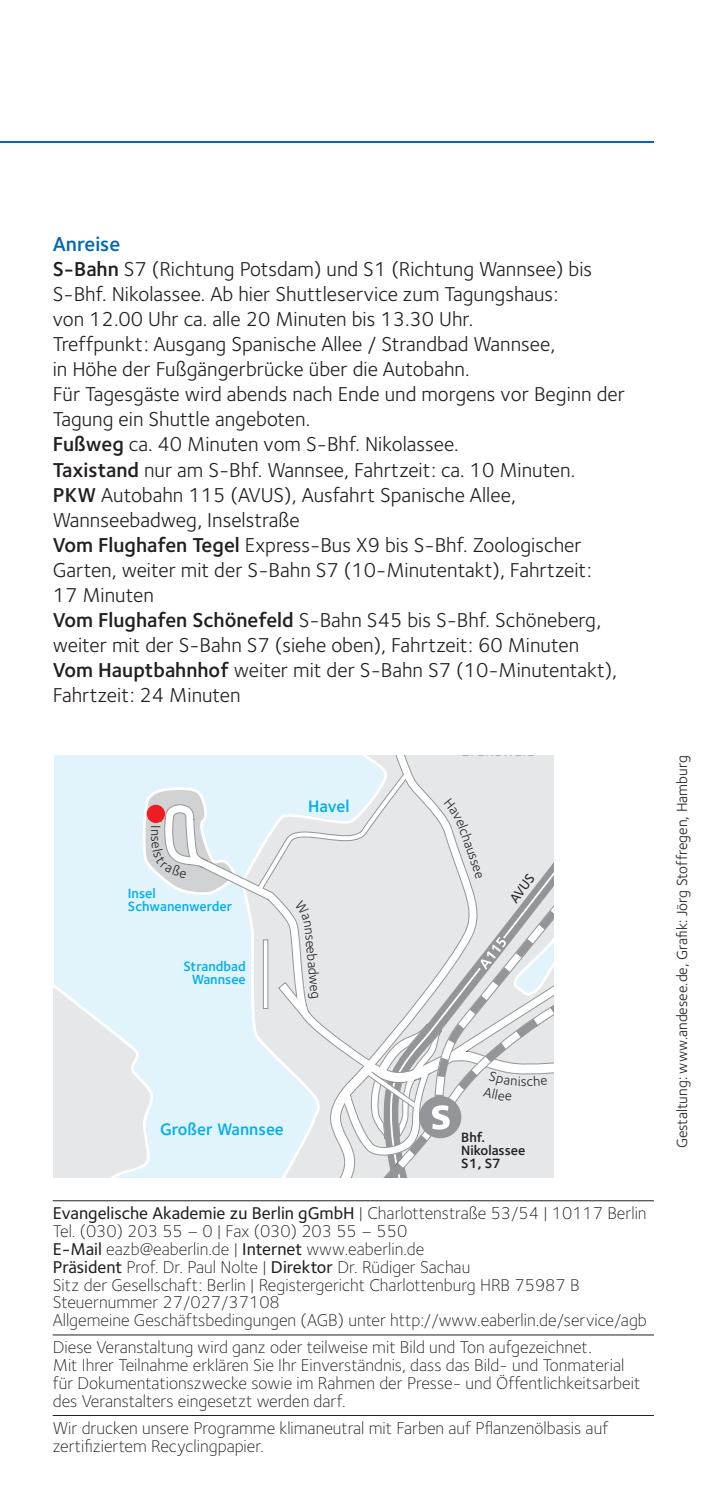
<style>
.page{position:relative;width:709px;height:1489px;background:#fff}
.page>*{position:absolute;margin:0;border:0;box-sizing:border-box;transform-origin:0 0}
.t1{font:20.75px/25px "Foundry Sterling";color:#231f20}
.t2{font:300 17.75px/18px "Foundry Sterling";color:#231f20}
.t3{font:600 17.25px "Foundry Sterling";color:#00aeef}
.t4{font:17.25px "Foundry Sterling";color:#a8a9ad}
.t5{font:17.25px "Foundry Sterling";color:#231f20}
.t6{font:15.25px "Foundry Sterling";color:#231f20}
.t7{font:600 14px/12.8px "Foundry Sterling";color:#231f20}
.t8{font:600 14px/12.8px "Foundry Sterling";color:#00aeef;text-align:center}
.t9{font:14px "Foundry Sterling";color:#231f20}
.t10{font:500 14px "Foundry Sterling";color:#231f20}
.s1{font-weight:600;color:#0166b3}
.s2{font-weight:600}
.s3{font-weight:500}
</style>
<div class="page">
<hr style="left:53px;top:1200px;width:601px;height:1px;background:#231f20">
<hr style="left:53px;top:1334px;width:601px;height:1px;background:#231f20">
<hr style="left:53px;top:1414px;width:601px;height:1px;background:#231f20">
<svg style="left:54px;top:755px;width:85px;height:422px;background:#e3eff5"></svg>
<hr style="left:0;top:141px;width:654px;height:1px;background:#0166b3">
<svg style="left:139px;top:755px;width:414px;height:422px;background:#e1e7eb"></svg>
<p class="t1" style="left:53px;top:231px;width:574px"><span class="s1">Anreise<br></span><span class="s2">S-Bahn</span> S7 (Richtung Potsdam) und S1 (Richtung Wannsee) bis S-Bhf. Nikolassee. Ab hier Shuttleservice zum Tagungshaus:<br>von 12.00 Uhr ca. alle 20 Minuten bis 13.30 Uhr.<br>Treffpunkt: Ausgang Spanische Allee / Strandbad Wannsee,<br>in Höhe der Fußgängerbrücke über die Autobahn.<br>Für Tagesgäste wird abends nach Ende und morgens vor Beginn der Tagung ein Shuttle angeboten.<br><span class="s2">Fußweg</span> ca. 40 Minuten vom S-Bhf. Nikolassee.<br><span class="s2">Taxistand</span> nur am S-Bhf. Wannsee, Fahrtzeit: ca. 10 Minuten.<br><span class="s2">PKW</span> Autobahn 115 (AVUS), Ausfahrt Spanische Allee, Wannseebadweg, Inselstraße<br><span class="s2">Vom Flughafen Tegel</span> Express-Bus X9 bis S-Bhf. Zoologischer Garten, weiter mit der S-Bahn S7 (10-Minutentakt), Fahrtzeit:<br>17 Minuten<br><span class="s2">Vom Flughafen Schönefeld</span> S-Bahn S45 bis S-Bhf. Schöneberg, weiter mit der S-Bahn S7 (siehe oben), Fahrtzeit: 60 Minuten<br><span class="s2">Vom Hauptbahnhof</span> weiter mit der S-Bahn S7 (10-Minutentakt), Fahrtzeit: 24 Minuten</p>
<p class="t9" style="left:164px;top:828px;width:9px;rotate:90deg">n</p>
<p class="t8" style="left:128px;top:886px;width:106px;text-align:left">Insel<br>Schwanenwerder</p>
<p class="t8" style="left:183px;top:960px;width:64px">Strandbad<br>Wannsee</p>
<p class="t3" style="left:308px;top:795px;width:43px">Havel</p>
<p class="t9" style="left:319px;top:939px;width:46px;rotate:85deg">eebadw</p>
<p class="t3" style="left:160px;top:1119px;width:125px">Großer Wannsee</p>
<p class="t4" style="left:459px;top:739px;width:77px">Grunewald</p>
<p class="t10" style="left:506px;top:896px;width:33px;rotate:-53deg">AVUS</p>
<p class="t7" style="left:461px;top:1131px;width:66px">Bhf.<br>Nikolassee<br>S1, S7</p>
<p class="t2" style="left:53px;top:1203px;width:595px"><span class="s3">Evangelische Akademie zu Berlin gGmbH</span> | Charlottenstraße 53/54 | 10117 Berlin Tel. (030) 203 55 – 0 | Fax (030) 203 55 – 550<br><span class="s3">E-Mail</span> eazb@eaberlin.de | <span class="s3">Internet</span> www.eaberlin.de<br><span class="s3">Präsident</span> Prof. Dr. Paul Nolte | <span class="s3">Direktor</span> Dr. Rüdiger Sachau<br>Sitz der Gesellschaft: Berlin | Registergericht Charlottenburg HRB 75987 B Steuernummer 27/027/37108<br>Allgemeine Geschäftsbedingungen (AGB) unter http://www.eaberlin.de/service/agb</p>
<p class="t2" style="left:53px;top:1337px;width:589px">Diese Veranstaltung wird ganz oder teilweise mit Bild und Ton aufgezeichnet.<br>Mit Ihrer Teilnahme erklären Sie Ihr Einverständnis, dass das Bild- und Tonmaterial für Dokumentationszwecke sowie im Rahmen der Presse- und Öffentlichkeitsarbeit des Veranstalters eingesetzt werden darf.</p>
<p class="t2" style="left:53px;top:1418px;width:557px">Wir drucken unsere Programme klimaneutral mit Farben auf Pflanzenölbasis auf zertifiziertem Recyclingpapier.</p>
<p class="t9" style="left:233px;top:1269px;width:77px;rotate:-47deg">Kronprinzessi</p>
<p class="t7" style="left:328px;top:1254px;width:67px">Bhf.<br>Wannsee<br>S1, S7, DB</p>
<p class="t9" style="left:84px;top:1284px;width:62px;rotate:-16deg">önigstraße</p>
<p class="t5" style="left:113px;top:1306px;width:76px;rotate:-16deg">POTSDAM</p>
<p class="t9" style="left:335px;top:1315px;width:27px;rotate:-12deg">Pots</p>
<p class="t6" style="left:673px;top:1148px;width:394px;rotate:-90deg">Gestaltung: www.andesee.de, Grafik: Jörg Stoffregen, Hamburg</p>
</div>
